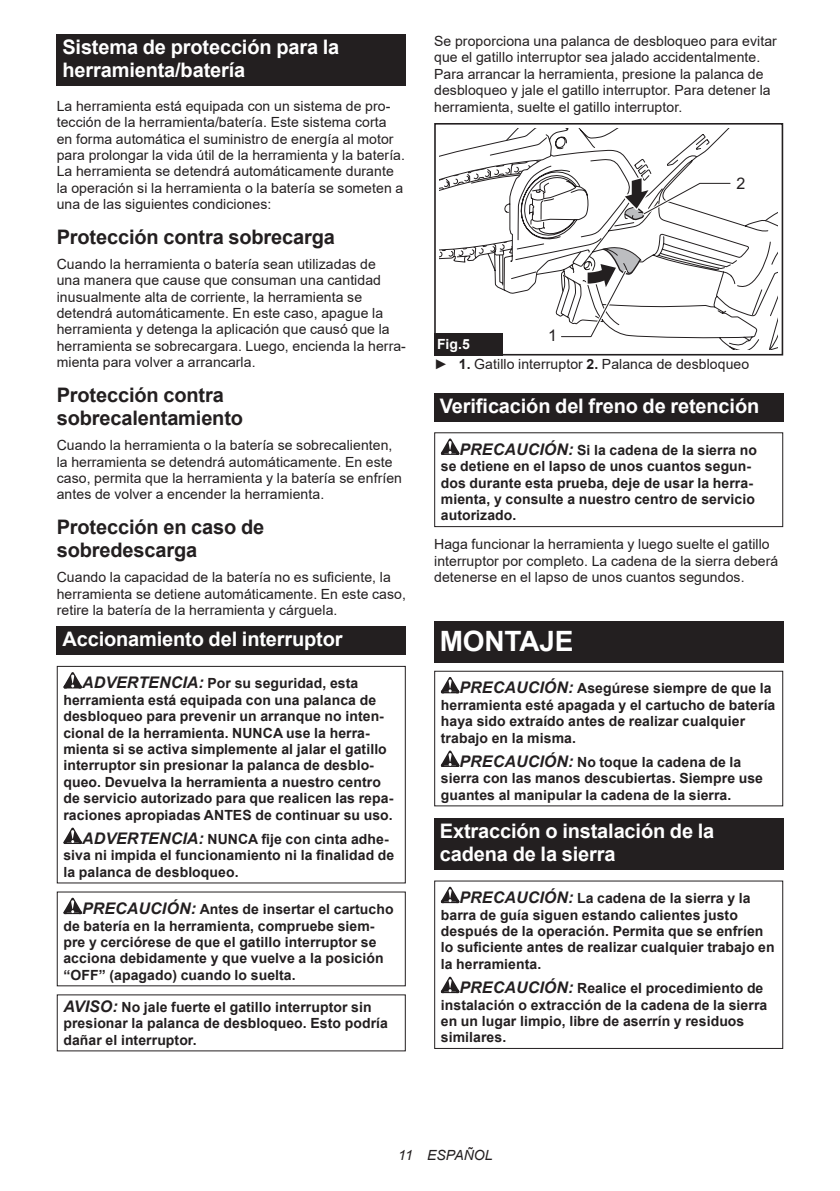
<style>
.page{position:relative;width:840px;height:1191px;background:#fff}
.page>*{position:absolute;margin:0;border:0;box-sizing:border-box;transform-origin:0 0}
.t1{font:700 28px "Arial";letter-spacing:-.01em;color:#fff}
.t2{font:700 20px/23.4px "Arial";letter-spacing:-.01em;color:#fff}
.t3{font:700 20px/23.4px "Arial";letter-spacing:-.01em;color:#231f20}
.t4{font:16px "Arial";color:#231f20}
.t5{font:700 14px/16.4px "Arial";letter-spacing:.005em;color:#231f20}
.t6{font:14px/16.4px "Arial";letter-spacing:.005em;color:#231f20}
.t7{font:italic 14px "Arial";letter-spacing:.005em;color:#231f20}
.s1{font-style:italic;font-size:16px}
.s2{font-weight:700;color:#fff}
.s3{font-weight:700}
</style>
<div class="page">
<div style="left:57px;top:34px;width:348px;height:52px;background:#231f20"></div>
<div style="left:57px;top:626px;width:348px;height:29px;background:#231f20"></div>
<svg style="left:63px;top:672px;width:19px;height:16px"></svg>
<svg style="left:63px;top:827px;width:19px;height:17px"></svg>
<div style="left:57px;top:666px;width:348px;height:217px;border:1px solid #231f20"></div>
<svg style="left:63px;top:897px;width:19px;height:17px"></svg>
<svg style="left:720px;top:212px;width:57px;height:138px"></svg>
<svg style="left:502px;top:339px;width:1px;height:13px"></svg>
<div style="left:434px;top:123px;width:348px;height:232px;border:2px solid #231f20"></div>
<svg style="left:439px;top:129px;width:293px;height:210px"></svg>
<div style="left:434px;top:333px;width:68px;height:22px;background:#231f20"></div>
<div style="left:434px;top:393px;width:348px;height:28px;background:#231f20"></div>
<svg style="left:440px;top:438px;width:19px;height:17px"></svg>
<div style="left:434px;top:432px;width:348px;height:95px;border:1px solid #231f20"></div>
<div style="left:434px;top:621px;width:348px;height:41px;background:#231f20"></div>
<svg style="left:440px;top:677px;width:19px;height:16px"></svg>
<svg style="left:440px;top:750px;width:19px;height:17px"></svg>
<div style="left:434px;top:670px;width:348px;height:136px;border:1px solid #231f20"></div>
<div style="left:434px;top:817px;width:348px;height:52px;background:#231f20"></div>
<svg style="left:440px;top:886px;width:19px;height:17px"></svg>
<svg style="left:440px;top:976px;width:19px;height:17px"></svg>
<div style="left:434px;top:880px;width:348px;height:169px;border:1px solid #231f20"></div>
<h2 class="t2" style="left:62px;top:36px;width:278px">Sistema de protección para la herramienta/batería</h2>
<p class="t6" style="left:57px;top:98px;width:349px">La herramienta está equipada con un sistema de pro&shy;tección de la herramienta/batería. Este sistema corta en forma automática el suministro de energía al motor para prolongar la vida útil de la herramienta y la batería.<br>La herramienta se detendrá automáticamente durante la operación si la herramienta o la batería se someten a una de las siguientes condiciones:</p>
<h2 class="t3" style="left:57px;top:225px;width:279px">Protección contra sobrecarga</h2>
<p class="t6" style="left:57px;top:255px;width:350px">Cuando la herramienta o batería sean utilizadas de<br>una manera que cause que consuman una cantidad inusualmente alta de corriente, la herramienta se detendrá automáticamente. En este caso, apague la herramienta y detenga la aplicación que causó que la herramienta se sobrecargara. Luego, encienda la herra&shy;mienta para volver a arrancarla.</p>
<h2 class="t3" style="left:57px;top:383px;width:188px">Protección contra sobrecalentamiento</h2>
<p class="t6" style="left:57px;top:437px;width:346px">Cuando la herramienta o la batería se sobrecalienten, la herramienta se detendrá automáticamente. En este caso, permita que la herramienta y la batería se enfríen antes de volver a encender la herramienta.</p>
<h2 class="t3" style="left:57px;top:515px;width:209px">Protección en caso de sobredescarga</h2>
<p class="t6" style="left:57px;top:569px;width:350px">Cuando la capacidad de la batería no es suficiente, la herramienta se detiene automáticamente. En este caso, retire la batería de la herramienta y cárguela.</p>
<h2 class="t2" style="left:62px;top:628px;width:281px">Accionamiento del interruptor</h2>
<p class="t5" style="left:63px;top:675px;width:331px;text-indent:19px"><span class="s1">ADVERTENCIA:</span> Por su seguridad, esta herramienta está equipada con una palanca de desbloqueo para prevenir un arranque no inten&shy;cional de la herramienta. NUNCA use la herra&shy;mienta si se activa simplemente al jalar el gatillo interruptor sin presionar la palanca de desblo&shy;queo. Devuelva la herramienta a nuestro centro de servicio autorizado para que realicen las repa&shy;raciones apropiadas ANTES de continuar su uso.</p>
<p class="t5" style="left:63px;top:831px;width:332px;text-indent:19px"><span class="s1">ADVERTENCIA:</span> NUNCA fije con cinta adhe&shy;siva ni impida el funcionamiento ni la finalidad de la palanca de desbloqueo.</p>
<p class="t5" style="left:63px;top:901px;width:331px;text-indent:19px"><span class="s1">PRECAUCIÓN:</span> Antes de insertar el cartucho de batería en la herramienta, compruebe siem&shy;pre y cerciórese de que el gatillo interruptor se acciona debidamente y que vuelve a la posición “OFF” (apagado) cuando lo suelta.</p>
<p class="t5" style="left:63px;top:999px;width:326px"><span class="s1">AVISO:</span> No jale fuerte el gatillo interruptor sin presionar la palanca de desbloqueo. Esto podría dañar el interruptor.</p>
<p class="t6" style="left:434px;top:33px;width:344px">Se proporciona una palanca de desbloqueo para evitar que el gatillo interruptor sea jalado accidentalmente.<br>Para arrancar la herramienta, presione la palanca de desbloqueo y jale el gatillo interruptor. Para detener la herramienta, suelte el gatillo interruptor.</p>
<p class="t4" style="left:736px;top:172px;width:10px">2</p>
<p class="t4" style="left:548px;top:325px;width:10px">1</p>
<p class="t6" style="left:434px;top:334px;width:316px;line-height:20.2px"><span class="s2">Fig.5<br></span>► <span class="s3">1.</span> Gatillo interruptor <span class="s3">2.</span> Palanca de desbloqueo</p>
<h2 class="t2" style="left:439px;top:394px;width:321px">Verificación del freno de retención</h2>
<p class="t5" style="left:440px;top:442px;width:317px;text-indent:19px"><span class="s1">PRECAUCIÓN:</span> Si la cadena de la sierra no se detiene en el lapso de unos cuantos segun&shy;dos durante esta prueba, deje de usar la herra&shy;mienta, y consulte a nuestro centro de servicio autorizado.</p>
<p class="t6" style="left:434px;top:536px;width:345px">Haga funcionar la herramienta y luego suelte el gatillo interruptor por completo. La cadena de la sierra deberá detenerse en el lapso de unos cuantos segundos.</p>
<h1 class="t1" style="left:439px;top:622px;width:135px">MONTAJE</h1>
<p class="t5" style="left:440px;top:680px;width:336px;text-indent:19px"><span class="s1">PRECAUCIÓN:</span> Asegúrese siempre de que la herramienta esté apagada y el cartucho de batería haya sido extraído antes de realizar cualquier trabajo en la misma.</p>
<p class="t5" style="left:440px;top:754px;width:323px;text-indent:19px"><span class="s1">PRECAUCIÓN:</span> No toque la cadena de la sierra con las manos descubiertas. Siempre use guantes al manipular la cadena de la sierra.</p>
<h2 class="t2" style="left:439px;top:819px;width:276px">Extracción o instalación de la cadena de la sierra</h2>
<p class="t5" style="left:440px;top:890px;width:335px;text-indent:19px"><span class="s1">PRECAUCIÓN:</span> La cadena de la sierra y la barra de guía siguen estando calientes justo después de la operación. Permita que se enfríen lo suficiente antes de realizar cualquier trabajo en la herramienta.</p>
<p class="t5" style="left:440px;top:980px;width:328px;text-indent:19px"><span class="s1">PRECAUCIÓN:</span> Realice el procedimiento de instalación o extracción de la cadena de la sierra en un lugar limpio, libre de aserrín y residuos similares.</p>
<p class="t7" style="left:398px;top:1146px;width:96px">11 ESPAÑOL</p>
</div>
